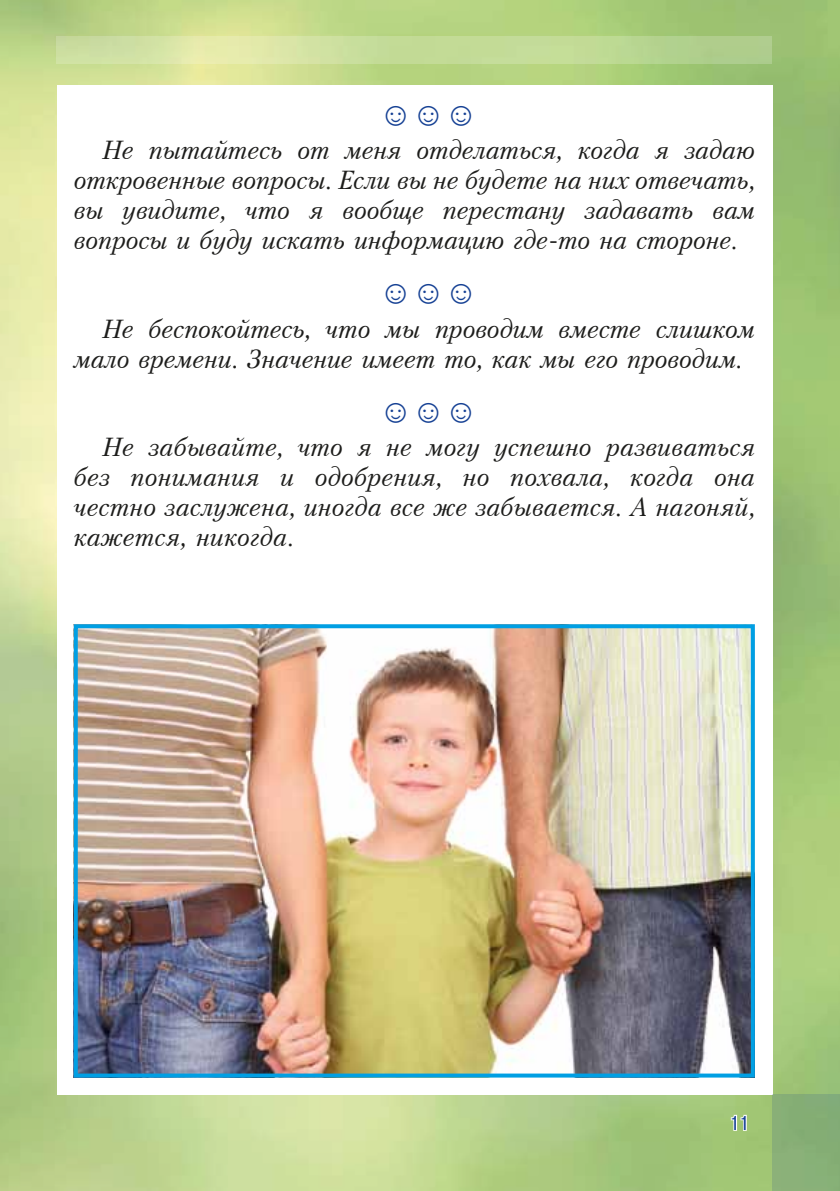
<style>
.page{position:relative;width:840px;height:1191px;background:#fff}
.page>*{position:absolute;margin:0;border:0;box-sizing:border-box;transform-origin:0 0}
.t1{font:700 32px "Times New Roman";color:#164194}
.t2{font:26px/30px "Petersburg Italic Cyrillic";color:#1d1d1b;text-align:justify}
.t3{font:20px "Pragmatica Cond C";color:#164194}
</style>
<div class="page">
<svg style="left:57px;top:36px;width:714px;height:28px;background:#c7dc9b"></svg>
<div style="left:771px;top:1094px;width:68px;height:97px;background:#86af77"></div>
<svg style="left:729px;top:1113px;width:18px;height:18px"></svg>
<img style="left:79px;top:629px;width:670px;height:443px">
<div style="left:74px;top:624px;width:680px;height:453px;border:4px solid #009fe3"></div>
<p class="t1" style="left:379px;top:91px;width:100px">☺☺☺</p>
<p class="t2" style="left:74px;top:136px;width:682px;text-indent:28px">Не пытайтесь от меня отделаться, когда я задаю откровенные вопросы. Если вы не будете на них отвечать, вы увидите, что я вообще перестану задавать вам вопросы и буду искать информацию где-то на стороне.</p>
<p class="t1" style="left:379px;top:269px;width:100px">☺☺☺</p>
<p class="t2" style="left:74px;top:314px;width:682px;text-indent:28px">Не беспокойтесь, что мы проводим вместе слишком мало времени. Значение имеет то, как мы его проводим.</p>
<p class="t1" style="left:379px;top:388px;width:100px">☺☺☺</p>
<p class="t2" style="left:74px;top:432px;width:682px;text-indent:28px">Не забывайте, что я не могу успешно развиваться без понимания и одобрения, но похвала, когда она честно заслужена, иногда все же забывается. А нагоняй, кажется, никогда.</p>
<p class="t3" style="left:729px;top:1111px;width:21px">11</p>
</div>
